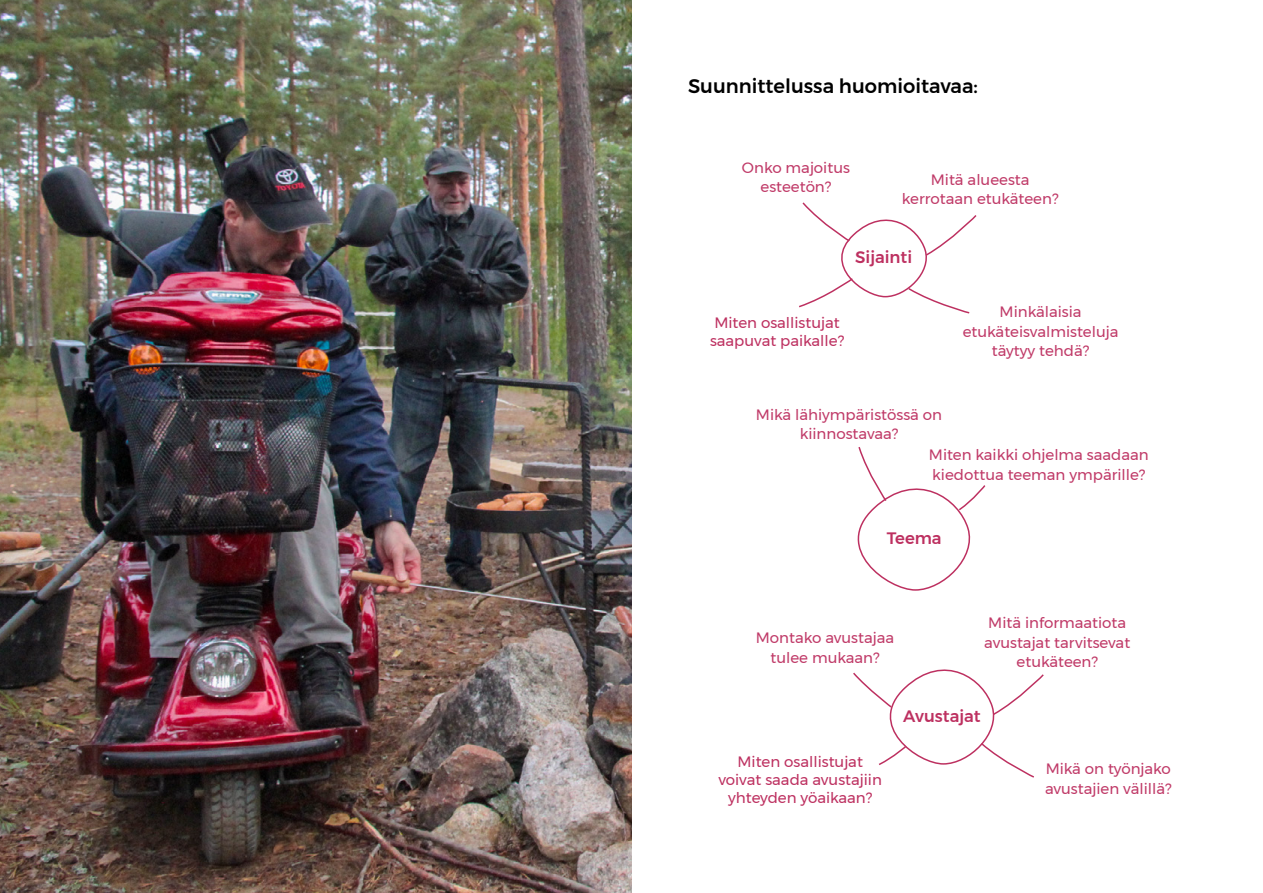
<style>
.page{position:relative;width:1263px;height:893px;background:#fff}
.page>*{position:absolute;margin:0;border:0;box-sizing:border-box;transform-origin:0 0}
.t1{font:500 19.5px "Montserrat";color:#000}
.H3kuviokeskitetty{font:500 16.5px "Montserrat";color:#bd3060}
.P_väri_keskitetty{font:15px/19.5px "Montserrat";color:#c03a68;text-align:center}
.t2{font:15px/18px "Montserrat";color:#bd3060}
</style>
<div class="page">
<img style="left:0;top:0;width:631px;height:893px">
<svg style="left:853px;top:669px;width:191px;height:109px"></svg>
<svg style="left:799px;top:202px;width:178px;height:112px"></svg>
<svg style="left:857px;top:447px;width:129px;height:144px"></svg>
<h2 class="t1" style="left:688px;top:71px;width:291px">Suunnittelussa huomioitavaa:</h2>
<p class="P_väri_keskitetty" style="left:742px;top:158px;width:110px">Onko majoitus esteetön?</p>
<p class="P_väri_keskitetty" style="left:902px;top:169px;width:158px">Mitä alueesta kerrotaan etukäteen?</p>
<h3 class="H3kuviokeskitetty" style="left:855px;top:245px;width:59px">Sijainti</h3>
<h3 class="t2" style="left:710px;top:314px;width:136px">Miten osallistujat saapuvat paikalle?</h3>
<p class="P_väri_keskitetty" style="left:963px;top:302px;width:157px">Minkälaisia etukäteisvalmisteluja täytyy tehdä?</p>
<p class="P_väri_keskitetty" style="left:756px;top:404px;width:188px">Mikä lähiympäristössä on kiinnostavaa?</p>
<p class="P_väri_keskitetty" style="left:929px;top:445px;width:221px;text-align:left">Miten kaikki ohjelma saadaan kiedottua teeman ympärille?</p>
<h3 class="H3kuviokeskitetty" style="left:887px;top:525px;width:57px">Teema</h3>
<p class="P_väri_keskitetty" style="left:756px;top:628px;width:140px">Montako avustajaa tulee mukaan?</p>
<p class="P_väri_keskitetty" style="left:984px;top:613px;width:148px">Mitä informaatiota avustajat tarvitsevat etukäteen?</p>
<h3 class="H3kuviokeskitetty" style="left:903px;top:703px;width:79px">Avustajat</h3>
<h3 class="t2" style="left:718px;top:753px;width:165px;text-align:center">Miten osallistujat voivat saada avustajiin yhteyden yöaikaan?</h3>
<p class="P_väri_keskitetty" style="left:1045px;top:759px;width:128px;text-align:left">Mikä on työnjako avustajien välillä?</p>
</div>
